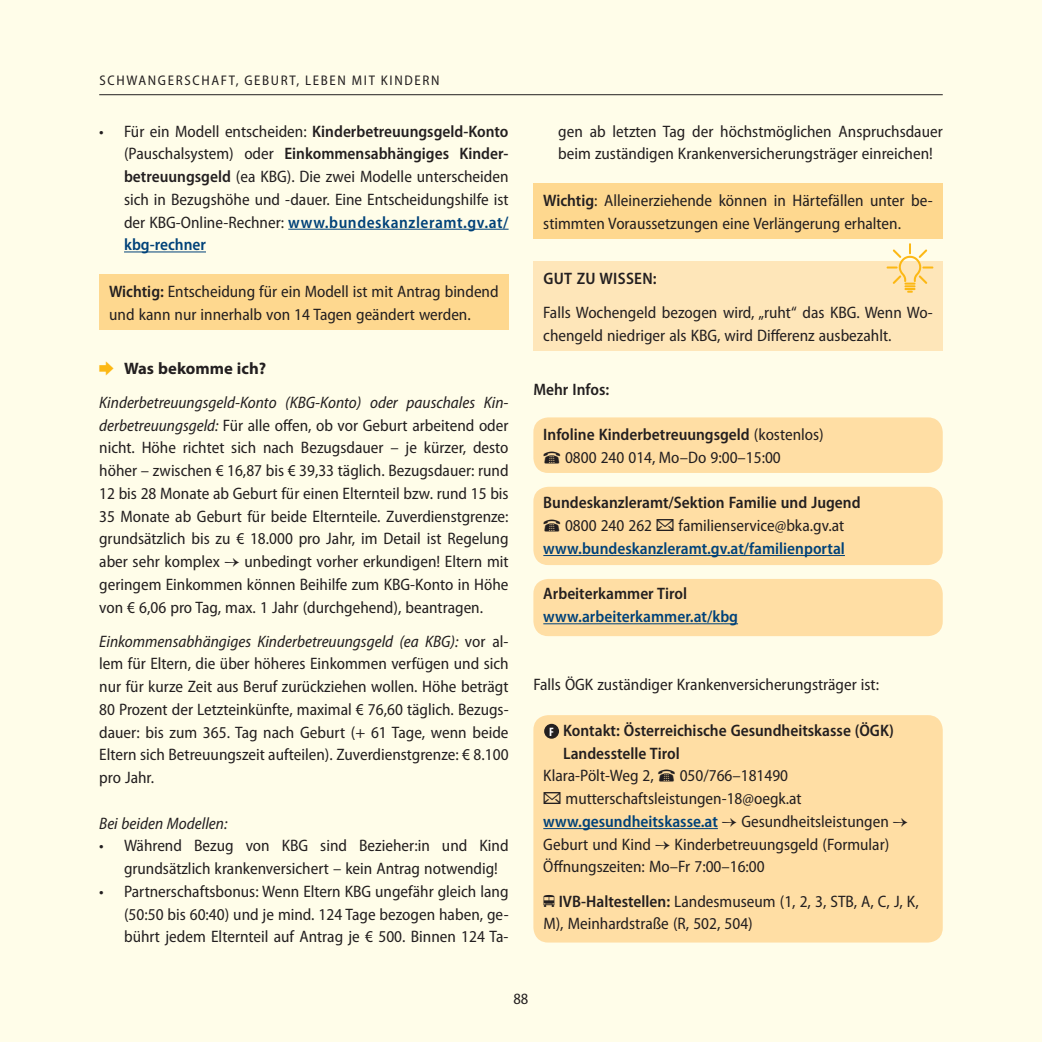
<style>
.page{position:relative;width:1042px;height:1042px;background:#fffde9}
.page>*{position:absolute;margin:0;border:0;box-sizing:border-box;transform-origin:0 0}
.t1{font:semi-condensed 16.62px/22.8px "Myriad Pro";color:#231f20}
.t2{font:600 semi-condensed 16.62px/22.8px "Myriad Pro";color:#231f20}
.t3{font:600 semi-condensed 16.62px "Myriad Pro";color:#004279}
.t4{font:italic semi-condensed 16.62px "Myriad Pro";color:#231f20}
.t5{font:700 16.62px "Myriad Pro";color:#231f20}
.t6{font:semi-condensed 15.75px "Myriad Pro";color:#231f20}
.t7{font:semi-condensed 14px "Myriad Pro";letter-spacing:.12em;color:#231f20}
.t8{font:700 condensed 12.25px "Myriad Pro";color:#fff}
.s1{font-weight:600}
.s2{font-weight:600;color:#004279}
.s3{font-style:italic}
.s4{font-family:"Minion Pro";font-stretch:normal;font-size:17.5px}
.s5{font-family:"Minion Pro";font-weight:400;font-stretch:normal;font-size:17.5px;color:#231f20}
.s6{font-weight:400;color:#231f20}
</style>
<div class="page">
<hr style="left:99px;top:94px;width:844px;height:1px;background:#231f20">
<hr style="left:288px;top:229px;width:220px;height:1px;background:#004279">
<hr style="left:124px;top:251px;width:82px;height:1px;background:#004279">
<div style="left:99px;top:275px;width:409px;height:55px;background:#fed88f"></div>
<div style="left:533px;top:715px;width:410px;height:227px;background:#ffdea4;border-radius:15px"></div>
<div style="left:544px;top:724px;width:15px;height:15px;background:#231f20;border-radius:50%"></div>
<div style="left:533px;top:417px;width:410px;height:56px;background:#ffdea4;border-radius:15px"></div>
<div style="left:533px;top:487px;width:410px;height:78px;background:#ffdea4;border-radius:15px"></div>
<div style="left:533px;top:579px;width:410px;height:57px;background:#ffdea4;border-radius:15px"></div>
<hr style="left:543px;top:555px;width:302px;height:1px;background:#004279">
<hr style="left:543px;top:623px;width:195px;height:1px;background:#004279">
<hr style="left:543px;top:828px;width:175px;height:1px;background:#004279">
<div style="left:533px;top:184px;width:410px;height:55px;background:#fed88f"></div>
<div style="left:533px;top:262px;width:410px;height:89px;background:#fee6b9"></div>
<img style="left:877px;top:243px;width:66px;height:50px">
<p class="t7" style="left:99px;top:73px;width:155px">SCHWANGERSCHAFT, geburt</p>
<p class="t7" style="left:297px;top:73px;width:26px">, Leben</p>
<p class="t7" style="left:352px;top:73px;width:9px">mit</p>
<p class="t7" style="left:381px;top:73px;width:10px">kindern</p>
<p class="t1" style="left:124px;top:120px;width:386px;text-align:justify;text-indent:-25px">• Für ein Modell entscheiden: <span class="s1">Kinderbetreuungsgeld-Konto </span>(Pauschalsystem) oder <span class="s1">Einkommensabhängiges Kinder&shy;betreuungsgeld</span> (ea KBG). Die zwei Modelle unterscheiden sich in Bezugshöhe und -dauer. Eine Entscheidungshilfe ist der KBG-Online-Rechner: <span class="s2">www.bundeskanzleramt.gv.at/ kbg-rechner</span></p>
<p class="t1" style="left:109px;top:281px;width:391px"><span class="s1">Wichtig:</span> Entscheidung für ein Modell ist mit Antrag bindend und kann nur innerhalb von 14 Tagen geändert werden.</p>
<p class="t5" style="left:124px;top:359px;width:144px">Was bekomme ich?</p>
<p class="t1" style="left:99px;top:391px;width:411px;text-align:justify"><span class="s3">Kinderbetreuungsgeld-Konto (KBG-Konto) oder pauschales Kin&shy;derbetreuungsgeld:</span> Für alle offen, ob vor Geburt arbeitend oder nicht. Höhe richtet sich nach Bezugsdauer – je kürzer, desto höher – zwischen € 16,87 bis € 39,33 täglich. Bezugsdauer: rund 12 bis 28 Monate ab Geburt fü r einen Elternteil bzw. rund 15 bis 35 Monate ab Geburt für beide Elternteile. Zuverdienstgrenze: grundsätzlich bis zu € 18.000 pro Jahr, im Detail ist Regelung aber sehr komplex <span class="s4">→</span> unbedingt vorher erkundigen! Eltern mit geringem Einkommen können Beihilfe zum KBG-Konto in Höhe von € 6,06 pro Tag, max. 1 Jahr (durchgehend), beantragen.</p>
<p class="t1" style="left:99px;top:630px;width:411px;text-align:justify"><span class="s3">Einkommensabhängiges Kinderbetreuungsgeld (ea KBG):</span> vor al&shy;lem für Eltern, die über höheres Einkommen verfügen und sich nur für kurze Zeit aus Beruf zurückziehen wollen. Höhe beträgt 80 Prozent der Letzteinkünfte, maximal € 76,60 täglich. Bezugs&shy;dauer: bis zum 365. Tag nach Geburt (+ 61 Tage, wenn beide Eltern sich Betreuungszeit aufteilen). Zuverdienstgrenze: € 8.100 pro Jahr.</p>
<p class="t4" style="left:99px;top:814px;width:130px">Bei beiden Modellen:</p>
<p class="t1" style="left:99px;top:835px;width:16px">• Wä</p>
<p class="t1" style="left:144px;top:835px;width:147px">hrend Bezug von KBG</p>
<p class="t1" style="left:124px;top:835px;width:386px;text-indent:196px">sind Bezieher:in und Kind grundsätzlich krankenversichert – kein Antrag notwendig!</p>
<p class="t1" style="left:99px;top:880px;width:255px">• Partnerschaftsbonus: Wenn Eltern KBG</p>
<p class="t1" style="left:124px;top:880px;width:386px;text-align:justify;text-indent:251px">ungefähr gleich lang (50:50 bis 60:40) und je mind. 124 Tage bezogen haben, ge&shy;bü hrt jedem Elternteil auf Antrag je € 500. Binnen 124 Ta-</p>
<p class="t1" style="left:558px;top:120px;width:386px">gen ab letzten Tag der höchstmöglichen Anspruchsdauer beim zuständigen Krankenversicherungsträger einreichen!</p>
<p class="t1" style="left:543px;top:190px;width:391px"><span class="s1">Wichtig</span>: Alleinerziehende können in Härtefällen unter be&shy;stimmten Voraussetzungen eine Verlängerung erhalten.</p>
<p class="t2" style="left:543px;top:267px;width:66px">Gutzuwissen</p>
<p class="t2" style="left:653px;top:267px;width:5px">:</p>
<p class="t1" style="left:543px;top:301px;width:391px">Falls Wochengeld bezogen wird, „ruht“ das KBG. Wenn Wo&shy;chengeld niedriger als KBG, wird Differenz ausbezahlt.</p>
<p class="t2" style="left:533px;top:378px;width:77px">Mehr Infos:</p>
<p class="t1" style="left:565px;top:423px;width:260px;text-indent:-22px"><span class="s1">Infoline Kinderbetreuungsgeld</span> (kostenlos)<br>0800 240 014, Mo–Do 9:00–15:00</p>
<p class="t2" style="left:543px;top:492px;width:319px">Bundeskanzleramt/Sektion Familie und Jugend</p>
<p class="t1" style="left:565px;top:514px;width:89px">0800 240 262</p>
<p class="t1" style="left:678px;top:514px;width:167px">familienservice@bka.gv.at</p>
<p class="t3" style="left:543px;top:539px;width:303px">www.bundeskanzleramt.gv.at/familienportal</p>
<p class="t2" style="left:543px;top:583px;width:145px">Arbeiterkammer Tirol</p>
<p class="t3" style="left:543px;top:607px;width:196px">www.arbeiterkammer.at/kbg</p>
<p class="t1" style="left:533px;top:674px;width:347px">Falls ÖGK zuständiger Krankenversicherungsträger ist:</p>
<p class="t2" style="left:563px;top:719px;width:332px">Kontakt: Österreichische Gesundheitskasse (ÖGK)<br>Landesstelle Tirol</p>
<p class="t1" style="left:543px;top:765px;width:112px">Klara-Pölt-Weg 2,</p>
<p class="t1" style="left:680px;top:765px;width:110px">050/766–181490</p>
<p class="t1" style="left:565px;top:787px;width:238px">mutterschaftsleistungen-18@oegk.at</p>
<p class="t3" style="left:543px;top:812px;width:366px">www.gesundheitskasse.at <span class="s5">→</span> <span class="s6">Gesundheitsleistungen</span> <span class="s5">→</span></p>
<p class="t1" style="left:543px;top:833px;width:347px">Geburt und Kind <span class="s4">→</span> Kinderbetreuungsgeld (Formular)</p>
<p class="t1" style="left:543px;top:856px;width:223px">Öffnungszeiten: Mo–Fr 7:00–16:00</p>
<p class="t1" style="left:539px;top:890px;width:381px">❖<span class="s1">IVB-Haltestellen:</span> Landesmuseum (1, 2, 3, STB, A, C, J, K,<br>M), Meinhardstraße (R, 502, 504)</p>
<p class="t8" style="left:549px;top:724px;width:6px">F</p>
<p class="t6" style="left:513px;top:990px;width:16px">88</p>
</div>
